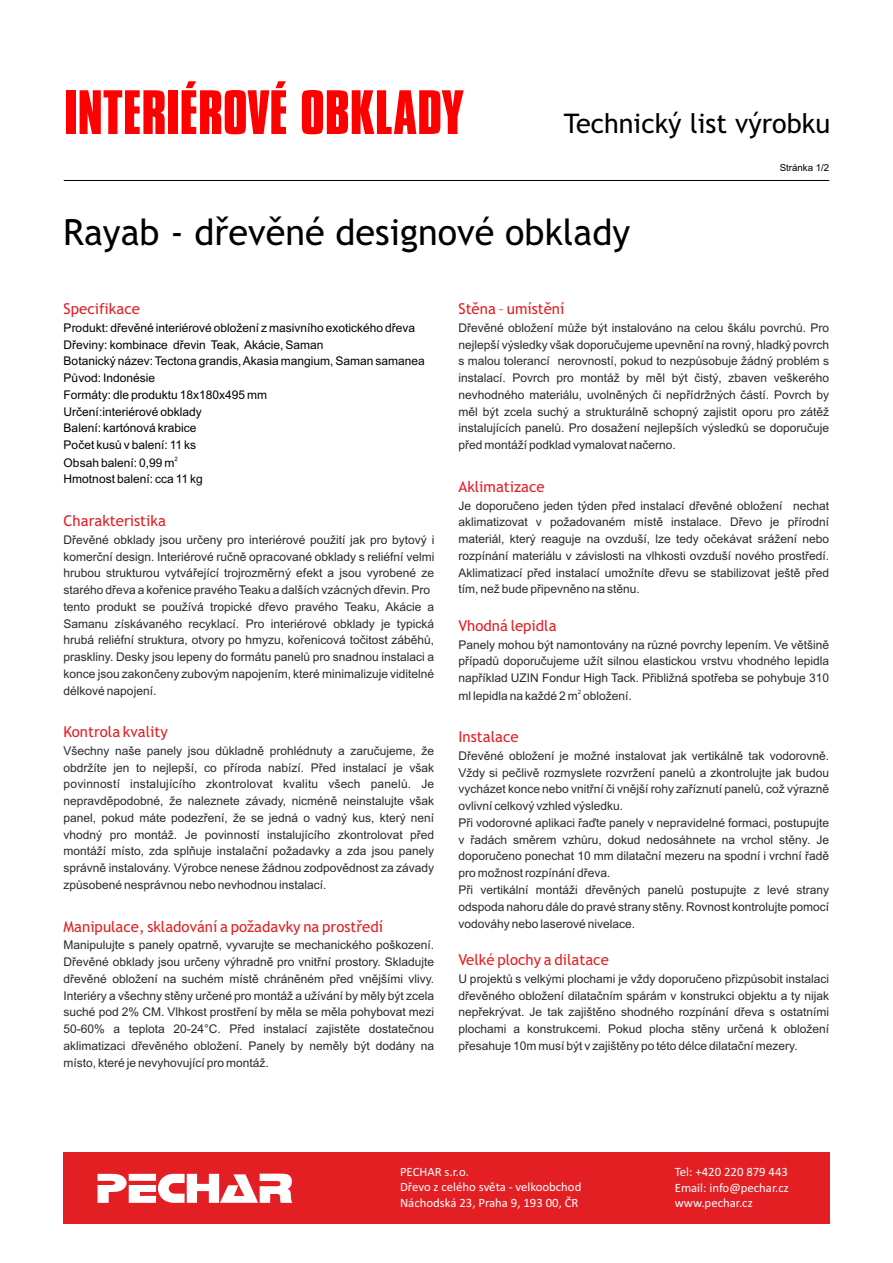
<style>
.page{position:relative;width:893px;height:1263px;background:#fff}
.page>*{position:absolute;margin:0;border:0;box-sizing:border-box;transform-origin:0 0}
.t1{font:700 53.85px "Compacta BT";color:#f00}
.t2{font:36px "Trebuchet MS";color:#000}
.t3{font:27px "Trebuchet MS";color:#000}
.t4{font:15px "Trebuchet MS";color:#e31f24}
.t5{font:12.75px/15.6px "Calibri";color:#fff}
.t6{font:12px/16.8px "Arial";color:#2b2929;text-align:justify}
.t7{font:12px/16.8px "Arial";color:#000}
.t8{font:9.75px "Arial";color:#000}
.t9{font:6px "Arial";color:#000}
.t10{font:6px "Arial";color:#2b2929}
</style>
<div class="page">
<hr style="left:64px;top:180px;width:765px;height:1px;background:#000">
<div style="left:63px;top:1152px;width:767px;height:71px;background:#e31f24"></div>
<svg style="left:98px;top:1173px;width:194px;height:30px"></svg>
<h1 class="t1" style="left:64px;top:93px;width:400px">INTERIÉROVÉ OBKLADY</h1>
<h3 class="t3" style="left:564px;top:114px;width:268px">Technický list výrobku</h3>
<p class="t8" style="left:780px;top:164px;width:51px">Stránka 1/2</p>
<h2 class="t2" style="left:63px;top:219px;width:569px">Rayab - dřevěné designové obklady</h2>
<p class="t4" style="left:64px;top:303px;width:78px">Specifikace</p>
<p class="t4" style="left:458px;top:303px;width:107px">Stěna – umístění</p>
<p class="t7" style="left:64px;top:320px;width:363px">Produkt: dřevěné interiérové obložení z masivního exotického dřeva Dřeviny: kombinace dřevin Teak, Akácie, Saman<br>Botanický název: Tectona grandis, Akasia mangium, Saman samanea Původ: Indonésie<br>Formáty: dle produktu 18x180x495 mm<br>Určení:interiérové obklady<br>Balení: kartónová krabice<br>Počet kusů v balení: 11 ks</p>
<p class="t9" style="left:174px;top:456px;width:5px">2</p>
<p class="t7" style="left:64px;top:455px;width:141px">Obsah balení: 0,99 m<br>Hmotnost balení: cca 11 kg</p>
<p class="t4" style="left:64px;top:515px;width:104px">Charakteristika</p>
<p class="t6" style="left:458px;top:320px;width:372px">Dřevěné obložení může být instalováno na celou škálu povrchů. Pro nejlepší výsledky však doporučujeme upevnění na rovný, hladký povrch s malou tolerancí nerovností, pokud to nezpůsobuje žádný problém s instalací. Povrch pro montáž by měl být čistý, zbaven veškerého nevhodného materiálu, uvolněných či nepřídržných částí. Povrch by měl být zcela suchý a strukturálně schopný zajistit oporu pro zátěž instalujících panelů. Pro dosažení nejlepších výsledků se doporučuje před montáží podklad vymalovat načerno.</p>
<p class="t4" style="left:458px;top:481px;width:88px">Aklimatizace</p>
<p class="t6" style="left:458px;top:498px;width:372px">Je doporučeno jeden týden před instalací dřevěné obložení nechat aklimatizovat v požadovaném místě instalace. Dřevo je přírodní</p>
<p class="t6" style="left:64px;top:532px;width:372px">Dřevěné obklady jsou určeny pro interiérové použití jak pro bytový i</p>
<p class="t6" style="left:458px;top:532px;width:372px">materiál, který reaguje na ovzduší, lze tedy očekávat srážení nebo</p>
<p class="t6" style="left:64px;top:549px;width:372px">komerční design. Interiérové ručně opracované obklady s reliéfní velmi</p>
<p class="t6" style="left:458px;top:548px;width:372px">rozpínání materiálu v závislosti na vlhkosti ovzduší nového prostředí.</p>
<p class="t6" style="left:64px;top:566px;width:372px">hrubou strukturou vytvářející trojrozměrný efekt a jsou vyrobené ze</p>
<p class="t6" style="left:458px;top:565px;width:372px">Aklimatizací před instalací umožníte dřevu se stabilizovat ještě před</p>
<p class="t6" style="left:64px;top:582px;width:368px">starého dřeva a kořenice pravého Teaku a dalších vzácných dřevin. Pro</p>
<p class="t6" style="left:458px;top:582px;width:183px">tím, než bude připevněno na stěnu.</p>
<p class="t6" style="left:64px;top:599px;width:372px">tento produkt se používá tropické dřevo pravého Teaku, Akácie a Samanu získávaného recyklací. Pro interiérové obklady je typická hrubá reliéfní struktura, otvory po hmyzu, kořenicová točitost záběhů,</p>
<p class="t4" style="left:458px;top:620px;width:100px">Vhodná lepidla</p>
<p class="t6" style="left:458px;top:637px;width:372px">Panely mohou být namontovány na různé povrchy lepením. Ve většině</p>
<p class="t6" style="left:64px;top:650px;width:372px">praskliny. Desky jsou lepeny do formátu panelů pro snadnou instalaci a</p>
<p class="t6" style="left:458px;top:654px;width:372px">případů doporučujeme užít silnou elastickou vrstvu vhodného lepidla</p>
<p class="t6" style="left:64px;top:666px;width:372px">konce jsou zakončeny zubovým napojením, které minimalizuje viditelné</p>
<p class="t6" style="left:458px;top:671px;width:372px">například UZIN Fondur High Tack. Přibližná spotřeba se pohybuje 310</p>
<p class="t6" style="left:64px;top:683px;width:94px">délkové napojení.</p>
<p class="t10" style="left:578px;top:689px;width:5px">2</p>
<p class="t6" style="left:458px;top:688px;width:175px">ml lepidla na každé 2 m obložení.</p>
<p class="t4" style="left:64px;top:726px;width:106px">Kontrola kvality</p>
<p class="t4" style="left:458px;top:731px;width:62px">Instalace</p>
<p class="t6" style="left:64px;top:743px;width:372px">Všechny naše panely jsou důkladně prohlédnuty a zaručujeme, že</p>
<p class="t6" style="left:458px;top:748px;width:372px">Dřevěné obložení je možné instalovat jak vertikálně tak vodorovně.</p>
<p class="t6" style="left:64px;top:760px;width:372px">obdržíte jen to nejlepší, co příroda nabízí. Před instalací je však</p>
<p class="t6" style="left:458px;top:765px;width:372px">Vždy si pečlivě rozmyslete rozvržení panelů a zkontrolujte jak budou</p>
<p class="t6" style="left:64px;top:777px;width:372px">povinností instalujícího zkontrolovat kvalitu všech panelů. Je</p>
<p class="t6" style="left:458px;top:782px;width:372px">vycházet konce nebo vnitřní či vnější rohy zaříznutí panelů, což výrazně</p>
<p class="t6" style="left:64px;top:794px;width:372px">nepravděpodobné, že naleznete závady, nicméně neinstalujte však</p>
<p class="t6" style="left:458px;top:799px;width:166px">ovlivní celkový vzhled výsledku.</p>
<p class="t6" style="left:64px;top:810px;width:372px">panel, pokud máte podezření, že se jedná o vadný kus, který není</p>
<p class="t6" style="left:458px;top:815px;width:372px">Při vodorovné aplikaci řaďte panely v nepravidelné formaci, postupujte</p>
<p class="t6" style="left:64px;top:827px;width:372px">vhodný pro montáž. Je povinností instalujícího zkontrolovat před</p>
<p class="t6" style="left:458px;top:832px;width:372px">v řadách směrem vzhůru, dokud nedosáhnete na vrchol stěny. Je</p>
<p class="t6" style="left:64px;top:844px;width:372px">montáží místo, zda splňuje instalační požadavky a zda jsou panely</p>
<p class="t6" style="left:458px;top:849px;width:372px">doporučeno ponechat 10 mm dilatační mezeru na spodní i vrchní řadě</p>
<p class="t6" style="left:64px;top:861px;width:372px">správně instalovány. Výrobce nenese žádnou zodpovědnost za závady</p>
<p class="t6" style="left:458px;top:866px;width:154px">pro možnost rozpínání dřeva.</p>
<p class="t6" style="left:64px;top:877px;width:264px">způsobené nesprávnou nebo nevhodnou instalací.</p>
<p class="t6" style="left:458px;top:882px;width:372px">Při vertikální montáži dřevěných panelů postupujte z levé strany odspoda nahoru dále do pravé strany stěny. Rovnost kontrolujte pomocí vodováhy nebo laserové nivelace.</p>
<p class="t6" style="left:64px;top:938px;width:372px">Manipulujte s panely opatrně, vyvarujte se mechanického poškození.<br>Dřevěné obklady jsou určeny výhradně pro vnitřní prostory. Skladujte dřevěné obložení na suchém místě chráněném před vnějšími vlivy.</p>
<p class="t4" style="left:64px;top:920px;width:321px">Manipulace, skladování a požadavky na prostředí</p>
<p class="t4" style="left:458px;top:954px;width:152px">Velké plochy a dilatace</p>
<p class="t6" style="left:458px;top:971px;width:372px">U projektů s velkými plochami je vždy doporučeno přizpůsobit instalaci</p>
<p class="t6" style="left:64px;top:988px;width:372px">Interiéry a všechny stěny určené pro montáž a užívání by měly být zcela</p>
<p class="t6" style="left:458px;top:988px;width:372px">dřevěného obložení dilatačním spárám v konstrukci objektu a ty nijak</p>
<p class="t6" style="left:64px;top:1005px;width:372px">suché pod 2% CM. Vlhkost prostření by měla se měla pohybovat mezi</p>
<p class="t6" style="left:458px;top:1005px;width:372px">nepřekrývat. Je tak zajištěno shodného rozpínání dřeva s ostatními</p>
<p class="t6" style="left:64px;top:1021px;width:372px">50-60% a teplota 20-24°C. Před instalací zajistěte dostatečnou</p>
<p class="t6" style="left:458px;top:1021px;width:372px">plochami a konstrukcemi. Pokud plocha stěny určená k obložení</p>
<p class="t6" style="left:64px;top:1038px;width:372px">aklimatizaci dřevěného obložení. Panely by neměly být dodány na</p>
<p class="t6" style="left:458px;top:1038px;width:341px">přesahuje 10m musí být v zajištěny po této délce dilatační mezery.</p>
<p class="t6" style="left:64px;top:1055px;width:207px">místo, které je nevyhovující pro montáž.</p>
<p class="t5" style="left:400px;top:1165px;width:183px">PECHAR s.r.o.<br>Dřevo z celého světa - velkoobchod<br>Náchodská 23, Praha 9, 193 00, ČR</p>
<p class="t5" style="left:675px;top:1165px;width:116px;text-align:justify">Tel: +420 220 879 443<br>Email: info@pechar.cz www.pechar.cz</p>
</div>
